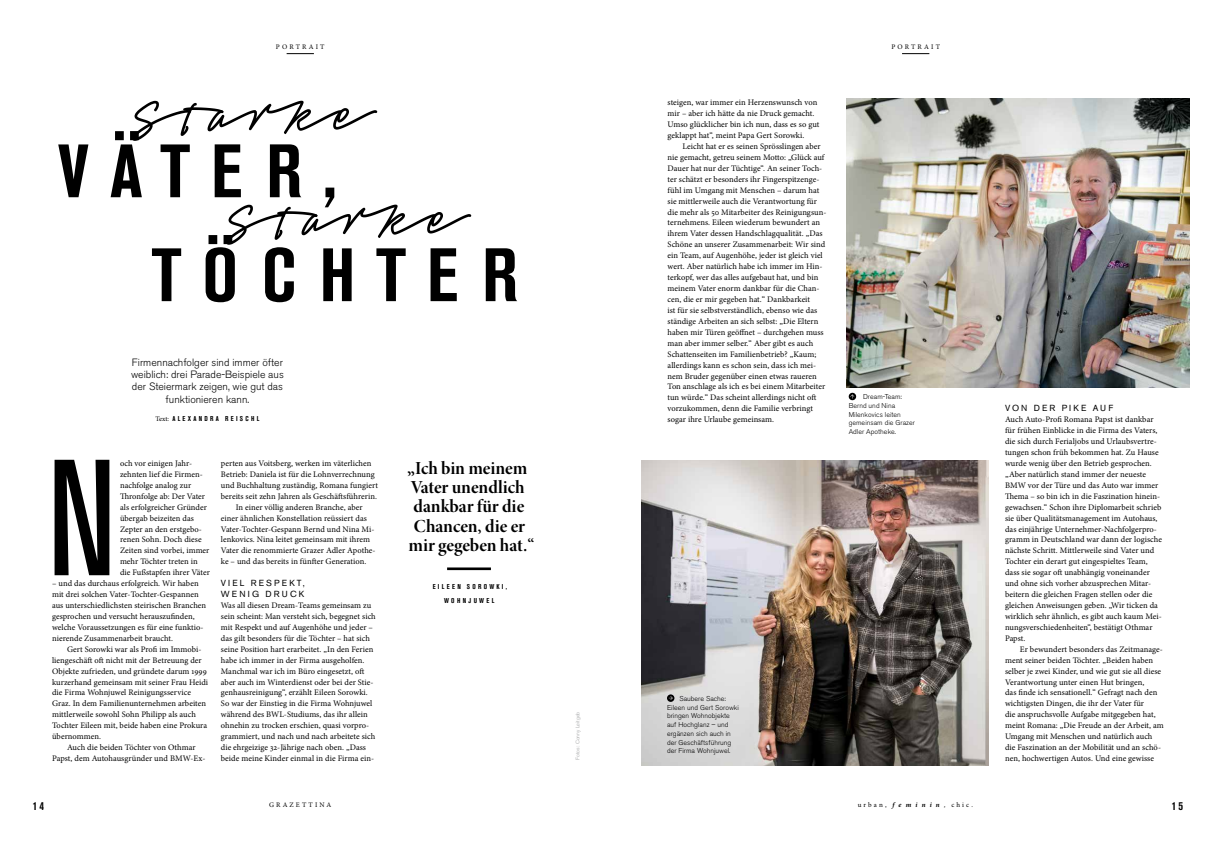
<style>
.page{position:relative;width:1216px;height:844px;background:#fff}
.page>*{position:absolute;margin:0;border:0;box-sizing:border-box;transform-origin:0 0}
.t1{font:condensed 163.19px "Akzidenz Grotesk BE";color:#000}
.t2{font:700 condensed 74.73px/103.9px "Akzidenz Grotesk BE";letter-spacing:.28em;color:#000}
.t3{font:900 51.98px/103.8px "Tamoro Script";color:#000}
.t4{font:18.38px/19.2px "Minion Pro Bold Disp";color:#000}
.t5{font:700 condensed 11.64px "Akzidenz Grotesk BE";color:#000}
.t6{font:300 10.5px/12.2px "Akzidenz Grotesk BE";color:#000;text-align:center}
.t7{font:8.75px/10.9px "Akzidenz Grotesk BE";letter-spacing:.24em;color:#000}
.t8{font:8.49px/10.9px "Minion Pro";letter-spacing:.005em;color:#000}
.t9{font:300 7px/8.8px "Akzidenz Grotesk BE";letter-spacing:.005em;color:#000}
.t10{font:7px "Minion Pro";letter-spacing:.3em;color:#000}
.t11{font:700 condensed 7px/13.1px "Akzidenz Grotesk BE";letter-spacing:.335em;color:#000;text-align:center}
.t12{font:5.25px "Akzidenz Grotesk BE";color:#b1b2b3}
.s1{font-family:"Minion Pro";font-weight:400;font-stretch:normal}
.s2{font-weight:700;font-style:italic}
.s3{font-style:italic}
</style>
<div class="page">
<svg style="left:286px;top:53px;width:28px;height:1px"></svg>
<svg style="left:902px;top:53px;width:27px;height:1px"></svg>
<img style="left:846px;top:98px;width:343px;height:290px">
<img style="left:641px;top:460px;width:347px;height:305px">
<hr style="left:447px;top:567px;width:44px;height:3px;background:#000">
<svg style="left:848px;top:392px;width:8px;height:8px"></svg>
<svg style="left:850px;top:394px;width:4px;height:4px"></svg>
<svg style="left:667px;top:694px;width:7px;height:7px"></svg>
<svg style="left:668px;top:696px;width:4px;height:3px"></svg>
<p class="t10" style="left:276px;top:42px;width:50px">PORTRAIT</p>
<p class="t10" style="left:891px;top:42px;width:50px">PORTRAIT</p>
<h3 class="t3" style="left:211px;top:69px;width:245px;text-indent:-94px">Starke<br>Starke</h3>
<h2 class="t2" style="left:152px;top:120px;width:367px;text-indent:-94px">VÄTER,<br>TÖCHTER</h2>
<p class="t6" style="left:131px;top:356px;width:154px">Firmennachfolger sind immer öfter weiblich: drei Parade-Beispiele aus der Steiermark zeigen, wie gut das funktionieren kann.</p>
<p class="t11" style="left:155px;top:411px;width:105px"><span class="s1">Text:</span> ALEXANDRA REISCHL</p>
<h1 class="t1" style="left:46px;top:428px;width:73px">N</h1>
<p class="t8" style="left:120px;top:457px;width:91px">och vor einigen Jahr&shy;zehnten lief die Firmen&shy;nachfolge analog zur<br>Thronfolge ab: Der Vater als erfolgreicher Gründer übergab beizeiten das<br>Zepter an den erstgebo&shy;renen Sohn. Doch diese<br>Zeiten sind vorbei, immer mehr Töchter treten in die Fußstapfen ihrer Väter</p>
<p class="t8" style="left:52px;top:578px;width:156px">– und das durchaus erfolgreich. Wir haben mit drei solchen Vater-Tochter-Gespannen aus unterschiedlichsten steirischen Branchen gesprochen und versucht herauszufinden, welche Voraussetzungen es für eine funktio&shy;nierende Zusammenarbeit braucht.</p>
<p class="t8" style="left:52px;top:643px;width:157px;text-indent:15px">Gert Sorowki war als Profi im Immobi&shy;liengeschäft oft nicht mit der Betreuung der Objekte zufrieden, und gründete darum 1999 kurzerhand gemeinsam mit seiner Frau Heidi die Firma Wohnjuwel Reinigungsservice Graz. In dem Familienunternehmen arbeiten mittlerweile sowohl Sohn Philipp als auch Tochter Eileen mit, beide haben eine Prokura übernommen.</p>
<p class="t8" style="left:52px;top:741px;width:155px;text-align:center">Auch die beiden Töchter von Othmar<br>Papst, dem Autohausgründer und BMW-Ex-</p>
<p class="t8" style="left:221px;top:457px;width:152px">perten aus Voitsberg, werken im väterlichen</p>
<p class="t8" style="left:221px;top:468px;width:155px">Betrieb: Daniela ist für die Lohnverrechnung</p>
<p class="t8" style="left:221px;top:479px;width:158px">und Buchhaltung zuständig, Romana fungiert</p>
<p class="t8" style="left:221px;top:490px;width:158px">bereits seit zehn Jahren als Geschäftsführerin.</p>
<p class="t8" style="left:236px;top:501px;width:128px">In einer völlig anderen Branche, aber</p>
<p class="t8" style="left:221px;top:512px;width:147px">einer ähnlichen Konstellation reüssiert das</p>
<p class="t8" style="left:221px;top:523px;width:155px">Vater-Tochter-Gespann Bernd und Nina Mi-</p>
<p class="t8" style="left:221px;top:534px;width:151px">lenkovics. Nina leitet gemeinsam mit ihrem</p>
<p class="t8" style="left:221px;top:545px;width:156px">Vater die renommierte Grazer Adler Apothe-</p>
<p class="t8" style="left:221px;top:556px;width:147px">ke – und das bereits in fünfter Generation.</p>
<p class="t7" style="left:221px;top:577px;width:85px">VIEL RESPEKT,<br>WENIG DRUCK</p>
<p class="t8" style="left:221px;top:599px;width:156px">Was all diesen Dream-Teams gemeinsam zu sein scheint: Man versteht sich, begegnet sich mit Respekt und auf Augenhöhe und jeder – das gilt besonders für die Töchter – hat sich seine Position hart erarbeitet. „In den Ferien habe ich immer in der Firma ausgeholfen.<br>Manchmal war ich im Büro eingesetzt, oft aber auch im Winterdienst oder bei der Stie&shy;genhausreinigung“, erzählt Eileen Sorowki.<br>So war der Einstieg in die Firma Wohnjuwel während des BWL-Studiums, das ihr allein ohnehin zu trocken erschien, quasi vorpro&shy;grammiert, und nach und nach arbeitete sich die ehrgeizige 32-Jährige nach oben. „Dass beide meine Kinder einmal in die Firma ein-</p>
<h3 class="t4" style="left:407px;top:458px;width:129px">„Ich bin meinem<br>Vater unendlich dankbar für die<br>Chancen, die er mir gegeben hat.“</h3>
<p class="t11" style="left:432px;top:580px;width:76px">EILEEN SOROWKI,<br>WOHNJUWEL</p>
<p class="t12" style="left:574px;top:759px;width:50px;rotate:-90deg">Fotos: Conny Leitgeb</p>
<p class="t8" style="left:667px;top:97px;width:153px">steigen, war immer ein Herzenswunsch von mir – aber ich hätte da nie Druck gemacht.<br>Umso glücklicher bin ich nun, dass es so gut geklappt hat“, meint Papa Gert Sorowki.</p>
<p class="t8" style="left:667px;top:141px;width:160px;text-indent:15px">Leicht hat er es seinen Sprösslingen aber nie gemacht, getreu seinem Motto: „Glück auf Dauer hat nur der Tüchtige“. An seiner Toch&shy;ter schätzt er besonders ihr Fingerspitzenge&shy;fühl im Umgang mit Menschen – darum hat sie mittlerweile auch die Verantwortung für die mehr als 50 Mitarbeiter des Reinigungsun&shy;ternehmens. Eileen wiederum bewundert an ihrem Vater dessen Handschlagqualität. „Das Schöne an unserer Zusammenarbeit: Wir sind ein Team, auf Augenhöhe, jeder ist gleich viel wert. Aber natürlich habe ich immer im Hin&shy;terkopf, wer das alles aufgebaut hat, und bin meinem Vater enorm dankbar für die Chan&shy;cen, die er mir gegeben hat.“ Dankbarkeit<br>ist für sie selbstverständlich, ebenso wie das ständige Arbeiten an sich selbst: „Die Eltern haben mir Türen geöffnet – durchgehen muss man aber immer selber.“ Aber gibt es auch Schattenseiten im Familienbetrieb? „Kaum; allerdings kann es schon sein, dass ich mei&shy;nem Bruder gegenüber einen etwas raueren Ton anschlage als ich es bei einem Mitarbeiter tun würde.“ Das scheint allerdings nicht oft vorzukommen, denn die Familie verbringt sogar ihre Urlaube gemeinsam.</p>
<p class="t9" style="left:848px;top:392px;width:68px;text-indent:14px">Dream-Team:<br>Bernd und Nina<br>Milenkovics leiten gemeinsam die Grazer<br>Adler Apotheke.</p>
<p class="t9" style="left:667px;top:694px;width:73px;text-indent:12px">Saubere Sache:<br>Eileen und Gert Sorowki bringen Wohnobjekte auf Hochglanz – und ergänzen sich auch in der Geschäftsführung der Firma Wohnjuwel.</p>
<p class="t7" style="left:1005px;top:402px;width:110px">VON DER PIKE AUF</p>
<p class="t8" style="left:1005px;top:414px;width:158px">Auch Auto-Profi Romana Papst ist dankbar für frühen Einblicke in die Firma des Vaters, die sich durch Ferialjobs und Urlaubsvertre&shy;tungen schon früh bekommen hat. Zu Hause wurde wenig über den Betrieb gesprochen. „Aber natürlich stand immer der neueste BMW vor der Türe und das Auto war immer Thema – so bin ich in die Faszination hinein&shy;gewachsen.“ Schon ihre Diplomarbeit schrieb sie über Qualitätsmanagement im Autohaus, das einjährige Unternehmer-Nachfolgerpro&shy;gramm in Deutschland war dann der logische nächste Schritt. Mittlerweile sind Vater und Tochter ein derart gut eingespieltes Team, dass sie sogar oft unabhängig voneinander und ohne sich vorher abzusprechen Mitar&shy;beitern die gleichen Fragen stellen oder die gleichen Anweisungen geben. „Wir ticken da wirklich sehr ähnlich, es gibt auch kaum Mei&shy;nungsverschiedenheiten“, bestätigt Othmar Papst.</p>
<p class="t8" style="left:1005px;top:643px;width:160px;text-indent:15px">Er bewundert besonders das Zeitmanage&shy;ment seiner beiden Töchter. „Beiden haben selber je zwei Kinder, und wie gut sie all diese Verantwortung unter einen Hut bringen,<br>das finde ich sensationell.“ Gefragt nach den wichtigsten Dingen, die ihr der Vater für<br>die anspruchsvolle Aufgabe mitgegeben hat, meint Romana: „Die Freude an der Arbeit, am Umgang mit Menschen und natürlich auch die Faszination an der Mobilität und an schö&shy;nen, hochwertigen Autos. Und eine gewisse</p>
<p class="t10" style="left:269px;top:799px;width:64px">GRAZETTINA</p>
<p class="t10" style="left:857px;top:799px;width:117px">urban, <span class="s2">f e m i n i n</span> <span class="s3">,</span> chic.</p>
<h3 class="t5" style="left:33px;top:799px;width:13px">14</h3>
<h3 class="t5" style="left:1171px;top:799px;width:13px">15</h3>
</div>
